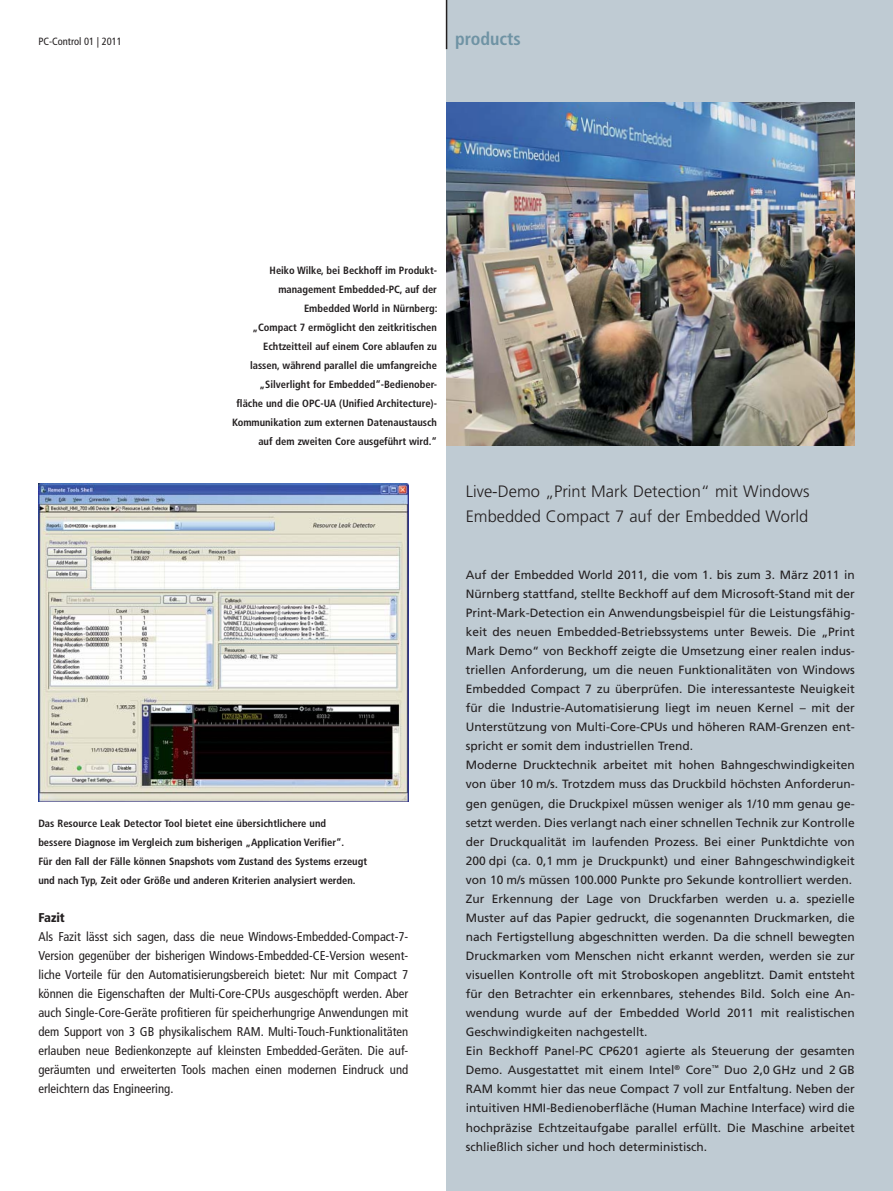
<style>
.page{position:relative;width:893px;height:1191px;background:#fff}
.page>*{position:absolute;margin:0;border:0;box-sizing:border-box;transform-origin:0 0}
.t1{font:700 condensed 18px "Frutiger LT Pro";color:#6f93a4}
.t2{font:300 16.5px/25.5px "Frutiger";color:#231f20}
.t3{font:condensed 12.75px/19px "Frutiger LT Pro";color:#231f20;text-align:justify}
.t4{font:900 condensed 12.75px "Frutiger LT Pro";color:#231f20}
.t5{font:12px/19px "Frutiger";color:#231f20}
.t6{font:700 condensed 10.5px/19px "Frutiger LT Pro";color:#231f20}
.t7{font:condensed 10.5px "Frutiger LT Pro";color:#231f20}
</style>
<div class="page">
<div style="left:447px;top:0;width:446px;height:1191px;background:#bfcbd3"></div>
<hr style="left:446px;top:0;width:1px;height:49px;background:#231f20">
<img style="left:447px;top:102px;width:408px;height:343px">
<img style="left:38px;top:483px;width:370px;height:319px">
<p class="t7" style="left:38px;top:38px;width:85px">PC-Control 01 | 2011</p>
<h1 class="t1" style="left:455px;top:33px;width:67px">products</h1>
<p class="t6" style="left:232px;top:262px;width:207px;text-align:right">Heiko Wilke, bei Beckhoff im Produkt - management Embedded-PC, auf der Embedded World in Nürnberg:<br>„Compact 7 ermöglicht den zeit kritischen Echtzeitteil auf einem Core ablaufen zu lassen, während parallel die umfangreiche „Silverlight for Embedded“-Bedien ober&shy;fläche und die OPC-UA (Unified Architecture)- Kommuni kation zum externen Datenaustausch auf dem zweiten Core ausgeführt wird.“</p>
<p class="t6" style="left:38px;top:814px;width:330px">Das Resource Leak Detector Tool bietet eine übersichtlichere und<br>bessere Diagnose im Vergleich zum bisherigen „Application Verifier“.<br>Für den Fall der Fälle können Snapshots vom Zustand des Systems erzeugt und nach Typ, Zeit oder Größe und anderen Kriterien analysiert werden.</p>
<p class="t4" style="left:38px;top:913px;width:28px">Fazit</p>
<p class="t3" style="left:38px;top:928px;width:371px">Als Fazit lässt sich sagen, dass die neue Windows-Embedded-Compact-7- Version gegenüber der bisherigen Windows-Embedded-CE-Version wesent&shy;liche Vorteile für den Automatisierungsbereich bietet: Nur mit Compact 7 können die Eigenschaften der Multi-Core-CPUs ausgeschöpft werden. Aber auch Single-Core-Geräte profitieren für speicherhungrige Anwendungen mit dem Support von 3 GB physikalischem RAM. Multi-Touch-Funktionalitäten erlauben neue Bedienkonzepte auf kleinsten Embedded-Geräten. Die auf&shy;geräumten und erweiterten Tools machen einen modernen Eindruck und erleichtern das Engineering.</p>
<h2 class="t2" style="left:466px;top:479px;width:345px">Live-Demo „Print Mark Detection“ mit Windows<br>Embedded Compact 7 auf der Embedded World</h2>
<p class="t5" style="left:466px;top:566px;width:391px">Auf der Embedded World 2011, die vom 1. bis zum 3. März 2011 in Nürnberg stattfand, stellte Beckhoff auf dem Microsoft-Stand mit der Print-Mark-Detection ein Anwendungsbeispiel für die Leistungsfähig&shy;keit des neuen Embedded-Betriebssystems unter Beweis. Die „Print Mark Demo“ von Beckhoff zeigte die Umsetzung einer realen indus&shy;triellen Anforderung, um die neuen Funktionalitäten von Windows Embedded Compact 7 zu überprüfen. Die interessanteste Neuigkeit für die Industrie-Automatisierung liegt im neuen Kernel – mit der Unterstützung von Multi-Core-CPUs und höheren RAM-Grenzen ent&shy;spricht er somit dem industriellen Trend.<br>Moderne Drucktechnik arbeitet mit hohen Bahngeschwindigkeiten von über 10 m/s. Trotzdem muss das Druckbild höchsten Anforderun&shy;gen genügen, die Druckpixel müssen weniger als 1/10 mm genau ge&shy;setzt werden. Dies verlangt nach einer schnellen Technik zur Kontrolle der Druckqualität im laufenden Prozess. Bei einer Punktdichte von 200 dpi (ca. 0,1 mm je Druckpunkt) und einer Bahngeschwindigkeit von 10 m/s müssen 100.000 Punkte pro Sekunde kontrolliert werden.<br>Zur Erkennung der Lage von Druckfarben werden u. a. spezielle Muster auf das Papier gedruckt, die sogenannten Druckmarken, die nach Fertigstellung abgeschnitten werden. Da die schnell bewegten Druckmarken vom Menschen nicht erkannt werden, werden sie zur visuellen Kontrolle oft mit Stroboskopen angeblitzt. Damit entsteht für den Betrachter ein erkennbares, stehendes Bild. Solch eine An&shy;wendung wurde auf der Embedded World 2011 mit realistischen Geschwindigkeiten nachgestellt.<br>Ein Beckhoff Panel-PC CP6201 agierte als Steuerung der gesamten Demo. Ausgestattet mit einem Intel<sup>®</sup> Core<sup>™</sup> Duo 2,0 GHz und 2 GB RAM kommt hier das neue Compact 7 voll zur Entfaltung. Neben der intuitiven HMI-Bedienoberfläche (Human Machine Interface) wird die hochpräzise Echtzeitaufgabe parallel erfüllt. Die Maschine arbeitet schließlich sicher und hoch deterministisch.</p>
</div>
